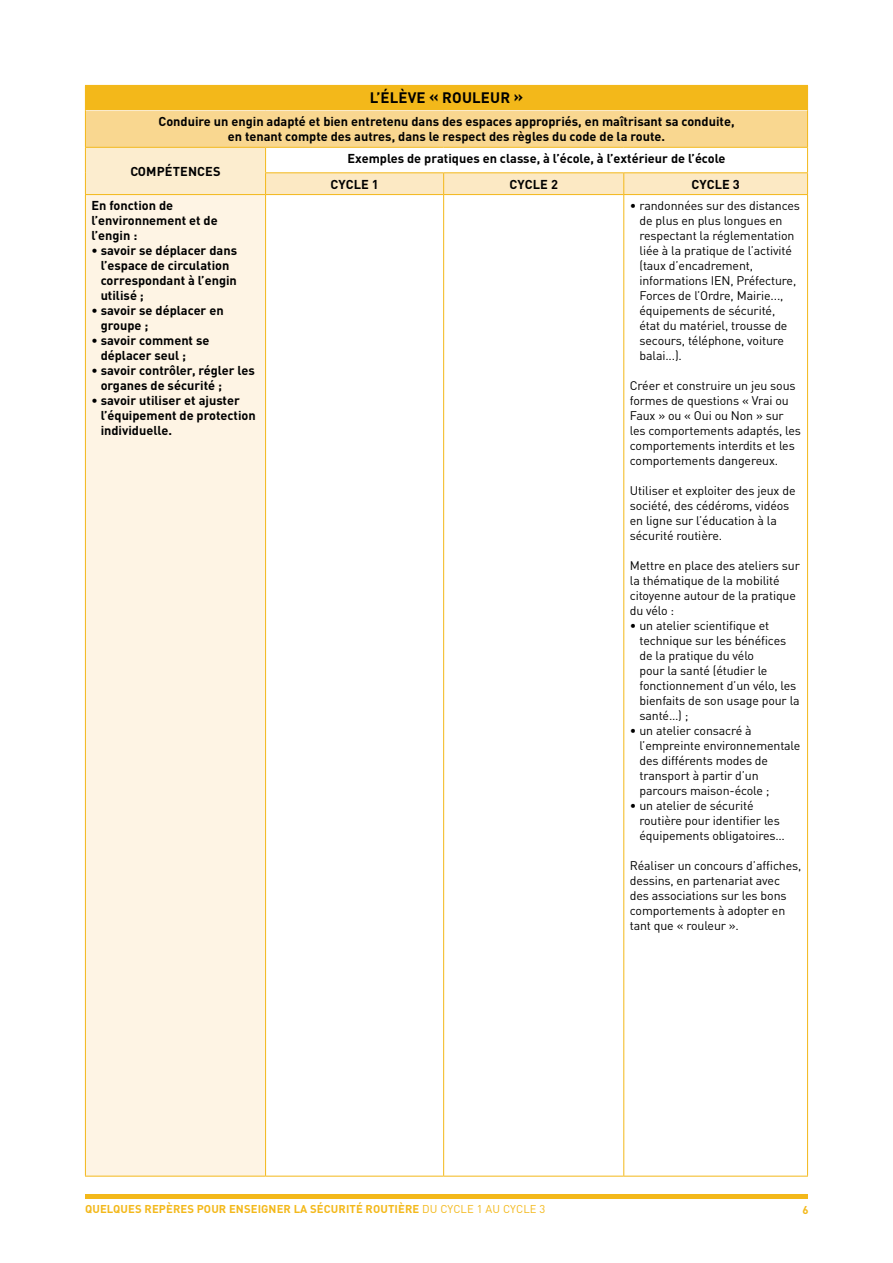
<style>
.page{position:relative;width:893px;height:1263px;background:#fff}
.page>*{position:absolute;margin:0;border:0;box-sizing:border-box;transform-origin:0 0}
.t1{font:700 15px "DIN Pro";letter-spacing:.01em;color:#000}
.t2{font:700 12.75px/15px "DIN Pro";color:#000}
.t3{font:12.3px/15px "DIN Pro";letter-spacing:-.01em;color:#000}
.t4{font:700 11.25px "DIN Pro";letter-spacing:.01em;color:#f3b81a}
.s1{font-weight:400}
</style>
<div class="page">
<hr style="left:85px;top:1194px;width:723px;height:4px;background:#f3b81a">
<div style="left:85px;top:85px;width:722px;height:26px;background:#f3b81a"></div>
<div style="left:85px;top:111px;width:722px;height:36px;background:#f9d790"></div>
<div style="left:85px;top:147px;width:181px;height:48px;background:#fcedcf"></div>
<div style="left:85px;top:195px;width:181px;height:981px;background:#fef4e4"></div>
<hr style="left:624px;top:85px;width:184px;height:1px;background:#f3b81a">
<svg style="left:807px;top:86px;width:1px;height:25px"></svg>
<hr style="left:443px;top:195px;width:1px;height:981px;background:#f3b81a">
<hr style="left:807px;top:195px;width:1px;height:981px;background:#f3b81a">
<hr style="left:624px;top:1176px;width:184px;height:1px;background:#f3b81a">
<hr style="left:623px;top:195px;width:1px;height:981px;background:#f3b81a">
<hr style="left:266px;top:1176px;width:178px;height:1px;background:#f3b81a">
<hr style="left:444px;top:1176px;width:180px;height:1px;background:#f3b81a">
<hr style="left:86px;top:110px;width:180px;height:1px;background:#fcedcf">
<hr style="left:266px;top:110px;width:178px;height:1px;background:#fcedcf">
<hr style="left:444px;top:110px;width:180px;height:1px;background:#fcedcf">
<hr style="left:624px;top:110px;width:183px;height:1px;background:#fcedcf">
<hr style="left:85px;top:111px;width:1px;height:36px;background:#f3b81a">
<hr style="left:807px;top:111px;width:1px;height:36px;background:#f3b81a">
<hr style="left:266px;top:147px;width:178px;height:1px;background:#f3b81a">
<hr style="left:444px;top:147px;width:180px;height:1px;background:#f3b81a">
<hr style="left:624px;top:147px;width:184px;height:1px;background:#f3b81a">
<hr style="left:85px;top:195px;width:1px;height:981px;background:#f3b81a">
<hr style="left:265px;top:195px;width:1px;height:981px;background:#f3b81a">
<hr style="left:85px;top:1176px;width:181px;height:1px;background:#f3b81a">
<hr style="left:85px;top:147px;width:181px;height:1px;background:#f3b81a">
<svg style="left:85px;top:148px;width:1px;height:46px"></svg>
<svg style="left:265px;top:148px;width:543px;height:47px"></svg>
<hr style="left:85px;top:194px;width:181px;height:1px;background:#f3b81a">
<p class="t1" style="left:370px;top:88px;width:155px">L’ÉLÈVE « ROULEUR »</p>
<p class="t2" style="left:158px;top:114px;width:578px;text-align:center">Conduire un engin adapté et bien entretenu dans des espaces appropriés, en maîtrisant sa conduite, en tenant compte des autres, dans le respect des règles du code de la route.</p>
<p class="t2" style="left:130px;top:163px;width:92px">COMPÉTENCES</p>
<p class="t2" style="left:348px;top:151px;width:380px">Exemples de pratiques en classe, à l’école, à l’extérieur de l’école</p>
<p class="t2" style="left:330px;top:176px;width:50px">CYCLE 1</p>
<p class="t2" style="left:510px;top:176px;width:50px">CYCLE 2</p>
<p class="t2" style="left:691px;top:176px;width:50px">CYCLE 3</p>
<p class="t2" style="left:91px;top:198px;width:128px">En fonction de l’environnement et de l’engin :</p>
<p class="t2" style="left:101px;top:243px;width:138px;text-indent:-9px">• savoir se déplacer dans l’espace de circulation correspondant à l’engin utilisé ;</p>
<p class="t2" style="left:101px;top:303px;width:125px;text-indent:-9px">• savoir se déplacer en groupe ;</p>
<p class="t2" style="left:101px;top:333px;width:110px;text-indent:-9px">• savoir comment se déplacer seul ;</p>
<p class="t2" style="left:101px;top:363px;width:156px;text-indent:-9px">• savoir contrôler, régler les organes de sécurité ;</p>
<p class="t2" style="left:101px;top:393px;width:157px;text-indent:-9px">• savoir utiliser et ajuster l’équipement de protection individuelle.</p>
<p class="t3" style="left:639px;top:198px;width:162px;text-indent:-10px">• randonnées sur des distances de plus en plus longues en respectant la réglementation liée à la pratique de l’activité (taux d’encadrement, informations IEN, Préfecture,<br>Forces de l’Ordre, Mairie..., équipements de sécurité,<br>état du matériel, trousse de secours, téléphone, voiture balai...).</p>
<p class="t3" style="left:630px;top:378px;width:173px">Créer et construire un jeu sous formes de questions « Vrai ou<br>Faux » ou « Oui ou Non » sur les comportements adaptés, les comportements interdits et les comportements dangereux.</p>
<p class="t3" style="left:630px;top:483px;width:167px">Utiliser et exploiter des jeux de société, des cédéroms, vidéos en ligne sur l’éducation à la sécurité routière.</p>
<p class="t3" style="left:630px;top:558px;width:172px">Mettre en place des ateliers sur la thématique de la mobilité citoyenne autour de la pratique du vélo :</p>
<p class="t3" style="left:639px;top:618px;width:162px;text-indent:-10px">• un atelier scientifique et technique sur les bénéfices de la pratique du vélo<br>pour la santé (étudier le fonctionnement d’un vélo, les bienfaits de son usage pour la santé…) ;</p>
<p class="t3" style="left:639px;top:723px;width:162px;text-indent:-10px">• un atelier consacré à l’empreinte environnementale des différents modes de transport à partir d’un parcours maison-école ;</p>
<p class="t3" style="left:639px;top:798px;width:147px;text-indent:-10px">• un atelier de sécurité routière pour identifier les équipements obligatoires…</p>
<p class="t3" style="left:630px;top:858px;width:173px">Réaliser un concours d’affiches, dessins, en partenariat avec des associations sur les bons comportements à adopter en tant que « rouleur ».</p>
<p class="t4" style="left:85px;top:1201px;width:462px">QUELQUES REPÈRES POUR ENSEIGNER LA SÉCURITÉ ROUTIÈRE <span class="s1">DU CYCLE 1 AU CYCLE 3</span></p>
<p class="t4" style="left:802px;top:1202px;width:8px">6</p>
</div>
